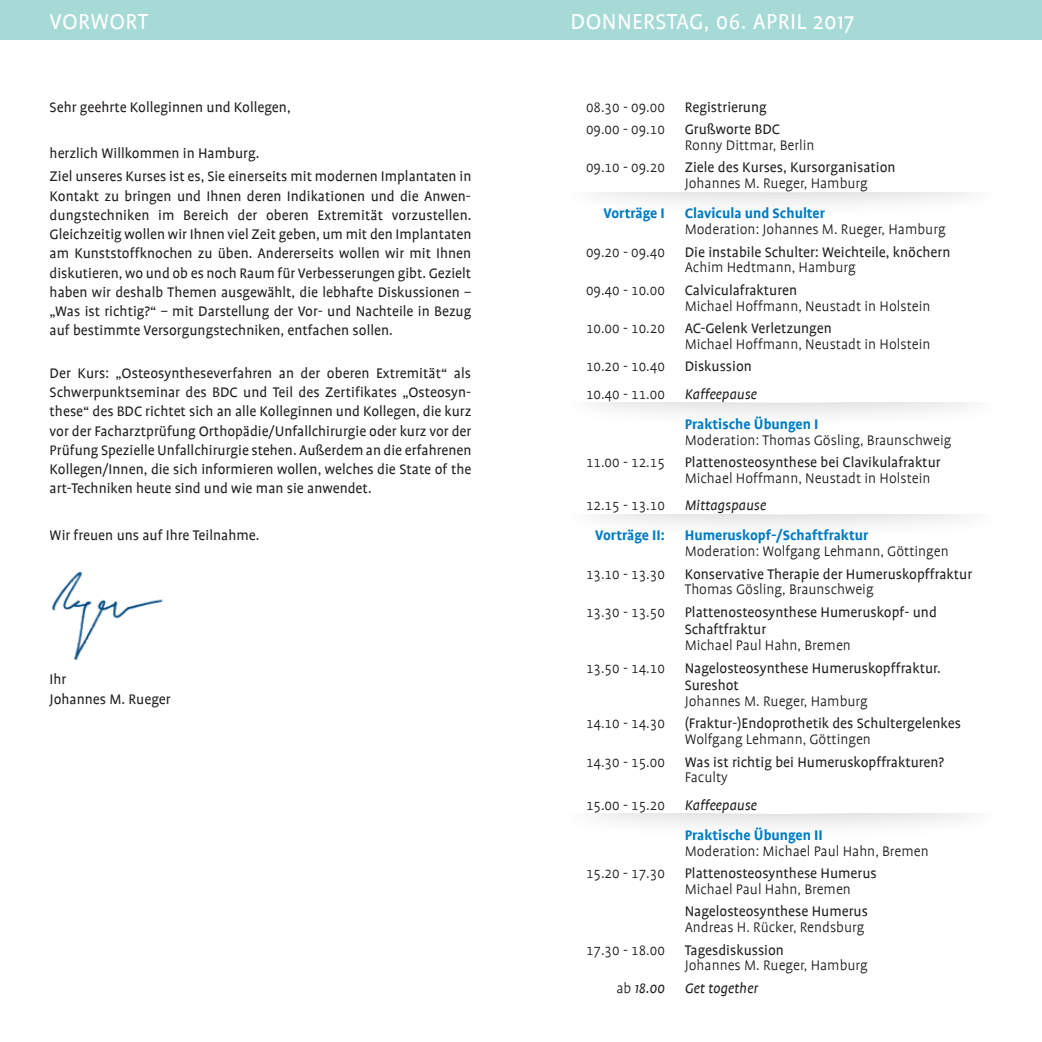
<style>
.page{position:relative;width:1042px;height:1042px;background:#fff}
.page>*{position:absolute;margin:0;border:0;box-sizing:border-box;transform-origin:0 0}
.t1{font:24.5px "Profile";letter-spacing:.015em;color:#fff}
.t2{font:15.75px/19.2px "Profile";color:#231f20}
.t3{font:300 15.75px "Profile";color:#231f20}
.t4{font:300 15.75px "Profile SC";color:#231f20}
.t5{font:700 15.75px "Profile";color:#007cc4}
.t6{font:italic 15.75px "Profile";color:#231f20}
.s1{font-weight:300;font-style:normal}
</style>
<div class="page">
<div style="left:0;top:0;width:1042px;height:40px;background:#a6dad6"></div>
<img style="left:52px;top:572px;width:111px;height:88px">
<div style="left:570px;top:192px;width:422px;height:23px;background:#231f20;opacity:.25"></div>
<svg style="left:577px;top:192px;width:410px;height:1px"></svg>
<div style="left:570px;top:403px;width:422px;height:23px;background:#231f20;opacity:.25"></div>
<svg style="left:577px;top:403px;width:410px;height:1px"></svg>
<div style="left:570px;top:514px;width:422px;height:23px;background:#231f20;opacity:.25"></div>
<svg style="left:577px;top:514px;width:410px;height:1px"></svg>
<div style="left:570px;top:814px;width:422px;height:23px;background:#231f20;opacity:.25"></div>
<svg style="left:577px;top:814px;width:410px;height:1px"></svg>
<h1 class="t1" style="left:50px;top:9px;width:100px">VORWORT</h1>
<p class="t2" style="left:50px;top:97px;width:242px">Sehr geehrte Kolleginnen und Kollegen,</p>
<p class="t2" style="left:50px;top:142px;width:423px;line-height:23.3px">herzlich Willkommen in Hamburg.<br>Ziel unseres Kurses ist es, Sie einerseits mit modernen Implantaten in</p>
<p class="t2" style="left:50px;top:186px;width:423px;text-align:justify">Kontakt zu bringen und Ihnen deren Indikationen und die Anwen&shy;dungstechniken im Bereich der oberen Extremität vorzustellen.<br>Gleichzeitig wollen wir Ihnen viel Zeit geben, um mit den Implantaten am Kunststoffknochen zu üben. Andererseits wollen wir mit Ihnen diskutieren, wo und ob es noch Raum für Verbesserungen gibt. Gezielt haben wir deshalb Themen ausgewählt, die lebhafte Diskussionen – „Was ist richtig?“ – mit Darstellung der Vor- und Nachteile in Bezug auf bestimmte Versorgungstechniken, entfachen sollen.</p>
<p class="t2" style="left:50px;top:363px;width:423px;text-align:justify">Der Kurs: „Osteosyntheseverfahren an der oberen Extremität“ als Schwerpunktseminar des BDC und Teil des Zertifikates „Osteosyn&shy;these“ des BDC richtet sich an alle Kolleginnen und Kollegen, die kurz vor der Facharztprüfung Orthopädie/Unfallchirurgie oder kurz vor der Prüfung Spezielle Unfallchirurgie stehen. Außerdem an die erfahrenen Kollegen/Innen, die sich informieren wollen, welches die State of the art-Techniken heute sind und wie man sie anwendet.</p>
<p class="t2" style="left:50px;top:525px;width:211px">Wir freuen uns auf Ihre Teilnahme.</p>
<p class="t2" style="left:50px;top:670px;width:123px">Ihr<br>Johannes M. Rueger</p>
<h1 class="t1" style="left:570px;top:9px;width:285px">DONNERSTAG, 06. APRIL 2017</h1>
<p class="t4" style="left:586px;top:99px;width:80px">08.30 - 09.00</p>
<p class="t2" style="left:685px;top:97px;width:84px">Registrierung</p>
<p class="t4" style="left:586px;top:121px;width:80px">09.00 - 09.10</p>
<p class="t2" style="left:685px;top:120px;width:97px">Grußworte BDC</p>
<p class="t3" style="left:685px;top:137px;width:131px">Ronny Dittmar, Berlin</p>
<p class="t4" style="left:586px;top:159px;width:80px">09.10 - 09.20</p>
<p class="t2" style="left:685px;top:158px;width:212px">Ziele des Kurses, Kursorganisation</p>
<p class="t3" style="left:685px;top:175px;width:185px">Johannes M. Rueger, Hamburg</p>
<p class="t5" style="left:603px;top:205px;width:63px">Vorträge I</p>
<p class="t5" style="left:685px;top:205px;width:142px">Clavicula und Schulter</p>
<p class="t3" style="left:685px;top:221px;width:262px">Moderation: Johannes M. Rueger, Hamburg</p>
<p class="t4" style="left:586px;top:244px;width:80px">09.20 - 09.40</p>
<p class="t2" style="left:685px;top:242px;width:267px">Die instabile Schulter: Weichteile, knöchern</p>
<p class="t3" style="left:685px;top:259px;width:173px">Achim Hedtmann, Hamburg</p>
<p class="t4" style="left:586px;top:282px;width:80px">09.40 - 10.00</p>
<p class="t2" style="left:685px;top:280px;width:114px">Calviculafrakturen</p>
<p class="t3" style="left:685px;top:298px;width:247px">Michael Hoffmann, Neustadt in Holstein</p>
<p class="t4" style="left:586px;top:320px;width:80px">10.00 - 10.20</p>
<p class="t2" style="left:685px;top:319px;width:148px">AC-Gelenk Verletzungen</p>
<p class="t3" style="left:685px;top:336px;width:247px">Michael Hoffmann, Neustadt in Holstein</p>
<p class="t4" style="left:586px;top:358px;width:80px">10.20 - 10.40</p>
<p class="t2" style="left:685px;top:357px;width:69px">Diskussion</p>
<p class="t4" style="left:586px;top:386px;width:80px">10.40 - 11.00</p>
<p class="t6" style="left:685px;top:386px;width:74px">Kaffeepause</p>
<p class="t5" style="left:685px;top:415px;width:135px">Praktische Übungen I</p>
<p class="t3" style="left:685px;top:432px;width:268px">Moderation: Thomas Gösling, Braunschweig</p>
<p class="t4" style="left:586px;top:454px;width:80px">11.00 - 12.15</p>
<p class="t2" style="left:685px;top:453px;width:257px">Plattenosteosynthese bei Clavikulafraktur</p>
<p class="t3" style="left:685px;top:470px;width:247px">Michael Hoffmann, Neustadt in Holstein</p>
<p class="t4" style="left:586px;top:497px;width:80px">12.15 - 13.10</p>
<p class="t6" style="left:685px;top:497px;width:83px">Mittagspause</p>
<p class="t5" style="left:595px;top:527px;width:71px">Vorträge II:</p>
<p class="t5" style="left:685px;top:527px;width:185px">Humeruskopf-/Schaftfraktur</p>
<p class="t3" style="left:685px;top:543px;width:265px">Moderation: Wolfgang Lehmann, Göttingen</p>
<p class="t4" style="left:586px;top:566px;width:80px">13.10 - 13.30</p>
<p class="t2" style="left:685px;top:564px;width:289px">Konservative Therapie der Humeruskopffraktur</p>
<p class="t3" style="left:685px;top:581px;width:190px">Thomas Gösling, Braunschweig</p>
<p class="t4" style="left:586px;top:604px;width:80px">13.30 - 13.50</p>
<p class="t2" style="left:685px;top:603px;width:254px;line-height:17.5px">Plattenosteosynthese Humeruskopf- und<br>Schaftfraktur</p>
<p class="t3" style="left:685px;top:637px;width:168px">Michael Paul Hahn, Bremen</p>
<p class="t4" style="left:586px;top:660px;width:80px">13.50 - 14.10</p>
<p class="t2" style="left:685px;top:659px;width:258px;line-height:17.5px">Nagelosteosynthese Humeruskopffraktur.<br>Sureshot</p>
<p class="t3" style="left:685px;top:693px;width:185px">Johannes M. Rueger, Hamburg</p>
<p class="t4" style="left:586px;top:715px;width:80px">14.10 - 14.30</p>
<p class="t2" style="left:685px;top:714px;width:278px">(Fraktur-)Endoprothetik des Schultergelenkes</p>
<p class="t3" style="left:685px;top:731px;width:188px">Wolfgang Lehmann, Göttingen</p>
<p class="t4" style="left:586px;top:753px;width:80px">14.30 - 15.00</p>
<p class="t2" style="left:685px;top:752px;width:261px">Was ist richtig bei Humeruskopffrakturen?</p>
<p class="t3" style="left:685px;top:769px;width:45px">Faculty</p>
<p class="t4" style="left:586px;top:797px;width:80px">15.00 - 15.20</p>
<p class="t6" style="left:685px;top:797px;width:74px">Kaffeepause</p>
<p class="t5" style="left:685px;top:826px;width:140px">Praktische Übungen II</p>
<p class="t3" style="left:685px;top:843px;width:245px">Moderation: Michael Paul Hahn, Bremen</p>
<p class="t4" style="left:586px;top:865px;width:80px">15.20 - 17.30</p>
<p class="t2" style="left:685px;top:864px;width:194px">Plattenosteosynthese Humerus</p>
<p class="t3" style="left:685px;top:881px;width:168px">Michael Paul Hahn, Bremen</p>
<p class="t2" style="left:685px;top:902px;width:185px">Nagelosteosynthese Humerus</p>
<p class="t3" style="left:685px;top:919px;width:181px">Andreas H. Rücker, Rendsburg</p>
<p class="t4" style="left:586px;top:941px;width:80px">17.30 - 18.00</p>
<p class="t2" style="left:685px;top:940px;width:101px">Tagesdiskussion</p>
<p class="t3" style="left:685px;top:957px;width:185px">Johannes M. Rueger, Hamburg</p>
<p class="t6" style="left:616px;top:980px;width:50px"><span class="s1">ab</span> 18.00</p>
<p class="t6" style="left:685px;top:980px;width:75px">Get together</p>
</div>
